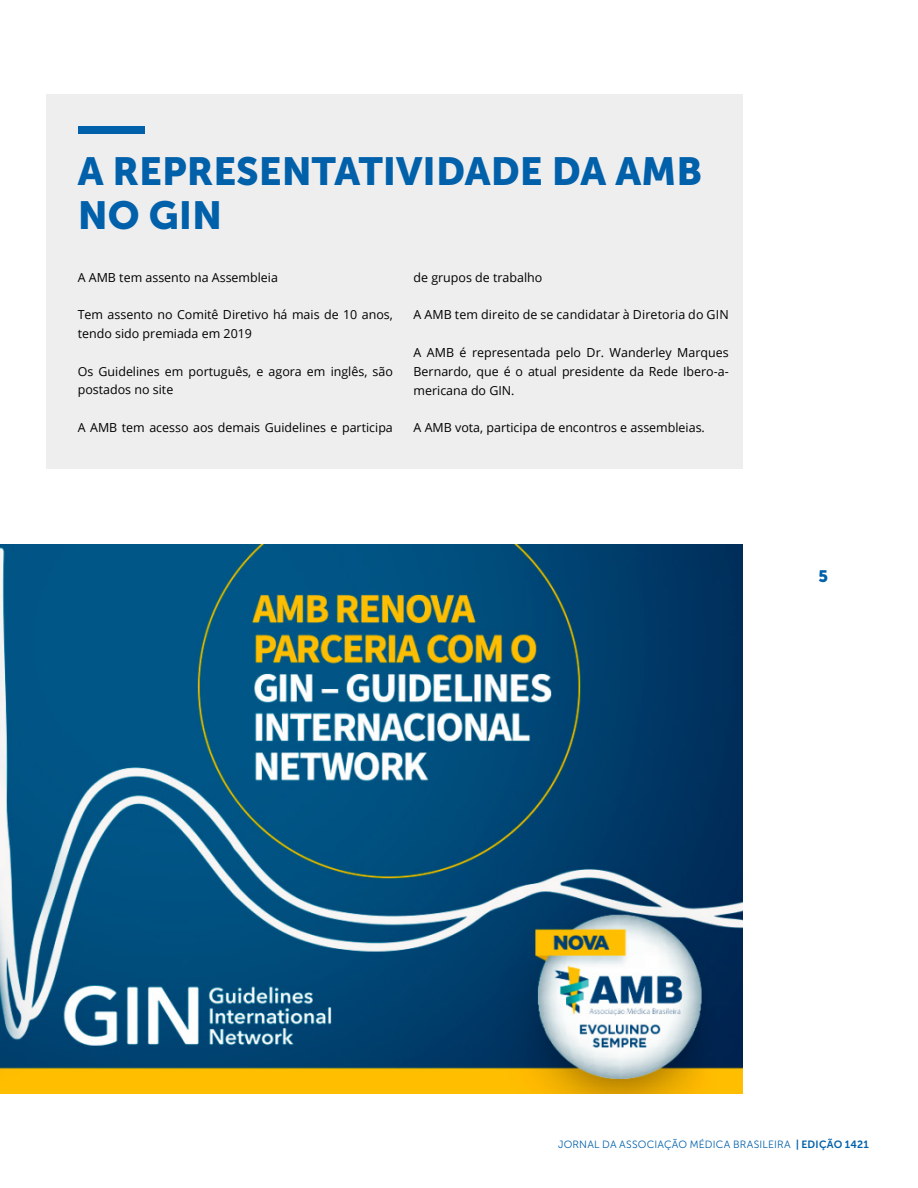
<style>
.page{position:relative;width:918px;height:1188px;background:#fff}
.page>*{position:absolute;margin:0;border:0;box-sizing:border-box;transform-origin:0 0}
.t1{font:39px/43.5px "Museo Sans 900";color:#0060aa}
.t2{font:16.5px "Museo Sans Cyrl 900";color:#0060aa}
.t3{font:12.45px/18.8px "Open Sans";color:#000}
.t4{font:10.5px "Museo Sans Cyrl 300";letter-spacing:.02em;color:#0060aa}
.s1{font-family:"Museo Sans Cyrl 700"}
</style>
<div class="page">
<div style="left:46px;top:94px;width:697px;height:376px;background:#eee"></div>
<img style="left:0;top:544px;width:743px;height:549px">
<div style="left:78px;top:126px;width:66px;height:8px;background:#0060aa"></div>
<h1 class="t1" style="left:78px;top:150px;width:626px">A REPRESENTATIVIDADE DA AMB<br>NO GIN</h1>
<p class="t3" style="left:78px;top:268px;width:202px">A AMB tem assento na Assembleia</p>
<p class="t3" style="left:78px;top:305px;width:317px">Tem assento no Comitê Diretivo há mais de 10 anos, tendo sido premiada em 2019</p>
<p class="t3" style="left:78px;top:362px;width:317px">Os Guidelines em português, e agora em inglês, são postados no site</p>
<p class="t3" style="left:78px;top:418px;width:317px">A AMB tem acesso aos demais Guidelines e participa</p>
<p class="t3" style="left:414px;top:268px;width:130px">de grupos de trabalho</p>
<p class="t3" style="left:414px;top:305px;width:317px">A AMB tem direito de se candidatar à Diretoria do GIN</p>
<p class="t3" style="left:414px;top:343px;width:317px;text-align:justify">A AMB é representada pelo Dr. Wanderley Marques Bernardo, que é o atual presidente da Rede Ibero-a&shy;mericana do GIN.</p>
<p class="t3" style="left:414px;top:418px;width:293px">A AMB vota, participa de encontros e assembleias.</p>
<h2 class="t2" style="left:819px;top:567px;width:11px">5</h2>
<p class="t4" style="left:558px;top:1139px;width:312px">JORNAL DA ASSOCIAÇÃO MÉDICA BRASILEIRA <span class="s1">| EDIÇÃO 1421</span></p>
</div>
